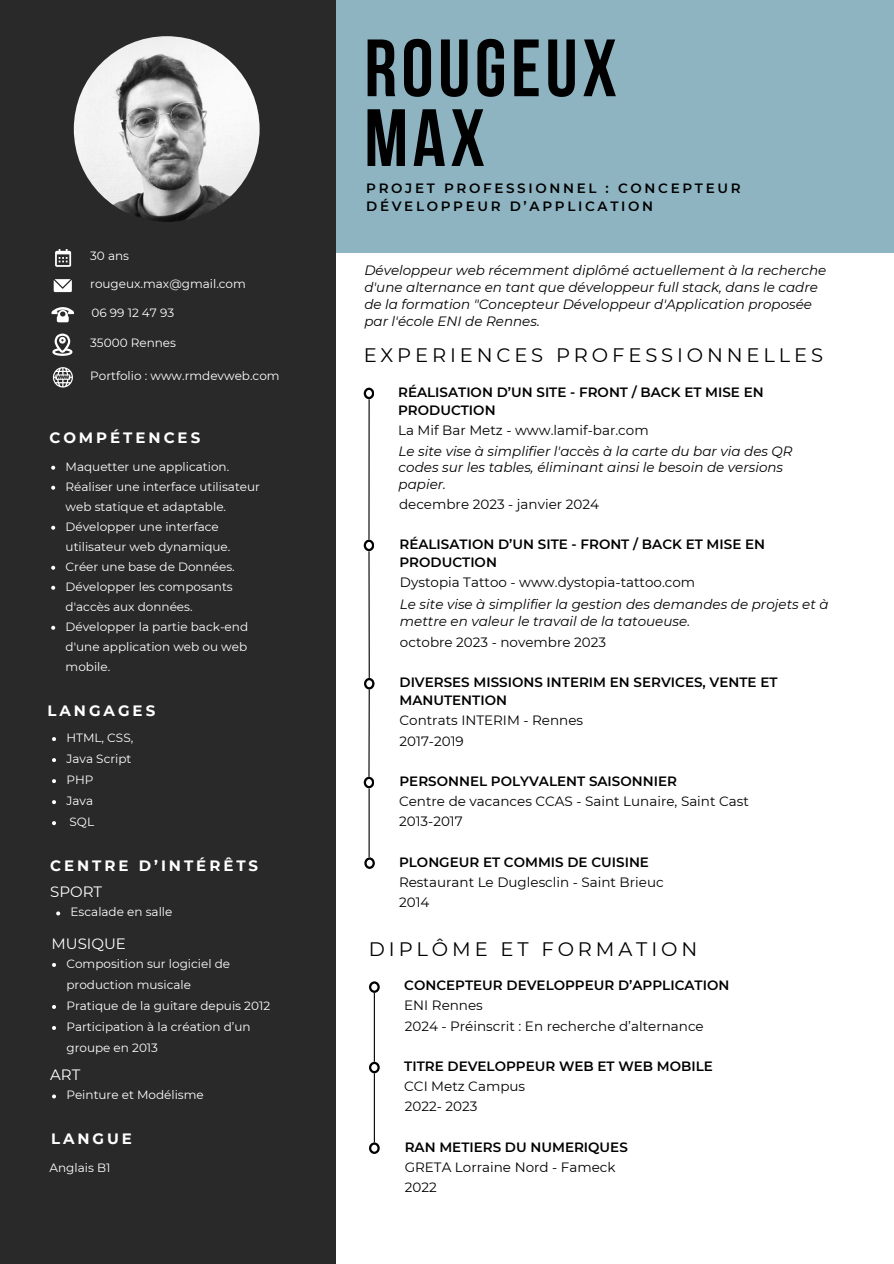
<style>
.page{position:relative;width:894px;height:1264px;background:#fff}
.page>*{position:absolute;margin:0;border:0;box-sizing:border-box;transform-origin:0 0}
.t1{font:700 81px/69.8px "Bebas Neue";letter-spacing:.055em;color:#000}
.t2{font:19.5px "Montserrat";letter-spacing:.2em;color:#000}
.t3{font:700 15px "Montserrat";letter-spacing:.2em;color:#fff}
.t4{font:15px "Montserrat";color:#fff}
.t5{font:italic 13.5px/16.8px "Montserrat";color:#000}
.t6{font:13.5px "Montserrat";color:#000}
.t7{font:600 13.5px/18px "Montserrat";color:#000}
.t8{font:600 13.5px/18px "Montserrat";letter-spacing:.2em;color:#000}
.t9{font:12px/20px "Montserrat";color:#fff}
</style>
<div class="page">
<div style="left:335px;top:0;width:558px;height:252px;background:#8eb4c2"></div>
<div style="left:0;top:0;width:335px;height:1263px;background:#292929"></div>
<svg style="left:54px;top:279px;width:18px;height:13px"></svg>
<svg style="left:51px;top:307px;width:23px;height:15px"></svg>
<svg style="left:52px;top:333px;width:20px;height:23px"></svg>
<svg style="left:53px;top:367px;width:20px;height:20px"></svg>
<img style="left:74px;top:36px;width:185px;height:186px;border-radius:50%">
<svg style="left:369px;top:1061px;width:10px;height:11px"></svg>
<svg style="left:369px;top:1142px;width:10px;height:11px"></svg>
<hr style="left:373px;top:1073px;width:2px;height:69px;background:#000">
<svg style="left:363px;top:387px;width:11px;height:12px"></svg>
<svg style="left:363px;top:539px;width:11px;height:12px"></svg>
<svg style="left:364px;top:678px;width:10px;height:11px"></svg>
<hr style="left:368px;top:399px;width:1px;height:140px;background:#000">
<hr style="left:368px;top:551px;width:2px;height:127px;background:#000">
<hr style="left:368px;top:689px;width:1px;height:87px;background:#000">
<svg style="left:363px;top:776px;width:11px;height:12px"></svg>
<hr style="left:368px;top:788px;width:1px;height:69px;background:#000">
<svg style="left:364px;top:857px;width:10px;height:11px"></svg>
<svg style="left:369px;top:981px;width:10px;height:11px"></svg>
<hr style="left:373px;top:992px;width:2px;height:69px;background:#000">
<svg style="left:51px;top:465px;width:4px;height:4px"></svg>
<svg style="left:51px;top:485px;width:4px;height:4px"></svg>
<svg style="left:51px;top:525px;width:4px;height:4px"></svg>
<svg style="left:51px;top:565px;width:4px;height:4px"></svg>
<svg style="left:51px;top:585px;width:4px;height:4px"></svg>
<svg style="left:51px;top:625px;width:4px;height:4px"></svg>
<svg style="left:56px;top:911px;width:4px;height:4px"></svg>
<svg style="left:52px;top:963px;width:4px;height:3px"></svg>
<svg style="left:52px;top:1005px;width:4px;height:3px"></svg>
<svg style="left:52px;top:1026px;width:4px;height:3px"></svg>
<svg style="left:52px;top:1094px;width:4px;height:4px"></svg>
<svg style="left:52px;top:737px;width:4px;height:4px"></svg>
<svg style="left:52px;top:758px;width:4px;height:4px"></svg>
<svg style="left:52px;top:779px;width:4px;height:4px"></svg>
<svg style="left:52px;top:800px;width:4px;height:4px"></svg>
<svg style="left:52px;top:821px;width:4px;height:4px"></svg>
<svg style="left:55px;top:249px;width:16px;height:18px"></svg>
<h5 class="t9" style="left:90px;top:246px;width:40px">30 ans</h5>
<p class="t9" style="left:90px;top:273px;width:157px">rougeux.max@gmail.com</p>
<p class="t9" style="left:91px;top:302px;width:84px">06 99 12 47 93</p>
<p class="t9" style="left:90px;top:333px;width:87px">35000 Rennes</p>
<p class="t9" style="left:90px;top:366px;width:191px">Portfolio : www.rmdevweb.com</p>
<p class="t3" style="left:49px;top:429px;width:152px">COMPÉTENCES</p>
<p class="t9" style="left:66px;top:456px;width:165px">Maquetter une application.</p>
<p class="t9" style="left:66px;top:476px;width:196px">Réaliser une interface utilisateur web statique et adaptable.</p>
<p class="t9" style="left:66px;top:516px;width:166px">Développer une interface utilisateur web dynamique.</p>
<p class="t9" style="left:66px;top:556px;width:171px">Créer une base de Données.</p>
<h3 class="t9" style="left:66px;top:576px;width:169px">Développer les composants d'accès aux données.</h3>
<p class="t9" style="left:66px;top:616px;width:184px;text-align:justify">Développer la partie back-end d'une application web ou web mobile.</p>
<p class="t3" style="left:47px;top:701px;width:109px">LANGAGES</p>
<p class="t9" style="left:66px;top:727px;width:68px">HTML, CSS,</p>
<h5 class="t9" style="left:66px;top:748px;width:67px">Java Script</h5>
<p class="t9" style="left:66px;top:769px;width:28px">PHP</p>
<p class="t9" style="left:66px;top:790px;width:28px">Java</p>
<h5 class="t9" style="left:70px;top:811px;width:26px">SQL</h5>
<p class="t1" style="left:364px;top:41px;width:254px">ROUGEUX<br>MAX</p>
<p class="t8" style="left:366px;top:179px;width:376px">PROJET PROFESSIONNEL : CONCEPTEUR<br>DÉVELOPPEUR D’APPLICATION</p>
<p class="t5" style="left:364px;top:262px;width:463px">Développeur web récemment diplômé actuellement à la recherche d'une alternance en tant que développeur full stack, dans le cadre de la formation "Concepteur Développeur d'Application proposée par l'école ENI de Rennes.</p>
<p class="t2" style="left:363px;top:343px;width:460px">EXPERIENCES PROFESSIONNELLES</p>
<p class="t7" style="left:398px;top:383px;width:367px">RÉALISATION D’UN SITE - FRONT / BACK ET MISE EN<br>PRODUCTION</p>
<h3 class="t6" style="left:398px;top:422px;width:252px">La Mif Bar Metz - www.lamif-bar.com</h3>
<h5 class="t5" style="left:398px;top:442px;width:395px">Le site vise à simplifier l'accès à la carte du bar via des QR codes sur les tables, éliminant ainsi le besoin de versions papier.</h5>
<h4 class="t6" style="left:399px;top:496px;width:201px">decembre 2023 - janvier 2024</h4>
<p class="t7" style="left:399px;top:535px;width:367px">RÉALISATION D’UN SITE - FRONT / BACK ET MISE EN<br>PRODUCTION</p>
<h4 class="t6" style="left:400px;top:574px;width:297px">Dystopia Tattoo - www.dystopia-tattoo.com</h4>
<p class="t5" style="left:400px;top:595px;width:430px">Le site vise à simplifier la gestion des demandes de projets et à mettre en valeur le travail de la tatoueuse.</p>
<p class="t6" style="left:400px;top:634px;width:207px">octobre 2023 - novembre 2023</p>
<p class="t7" style="left:399px;top:673px;width:379px">DIVERSES MISSIONS INTERIM EN SERVICES, VENTE ET<br>MANUTENTION</p>
<p class="t6" style="left:399px;top:712px;width:185px">Contrats INTERIM - Rennes</p>
<h4 class="t6" style="left:399px;top:732px;width:66px">2017-2019</h4>
<h1 class="t7" style="left:399px;top:772px;width:279px">PERSONNEL POLYVALENT SAISONNIER</h1>
<h3 class="t6" style="left:399px;top:793px;width:351px">Centre de vacances CCAS - Saint Lunaire, Saint Cast</h3>
<p class="t6" style="left:399px;top:813px;width:65px">2013-2017</p>
<h5 class="t3" style="left:50px;top:856px;width:209px">CENTRE D’INTÉRÊTS</h5>
<h2 class="t7" style="left:399px;top:852px;width:251px">PLONGEUR ET COMMIS DE CUISINE</h2>
<p class="t9" style="left:71px;top:902px;width:103px">Escalade en salle</p>
<h3 class="t6" style="left:399px;top:873px;width:266px">Restaurant Le Duglesclin - Saint Brieuc</h3>
<p class="t6" style="left:399px;top:893px;width:32px">2014</p>
<p class="t4" style="left:50px;top:882px;width:54px">SPORT</p>
<p class="t4" style="left:51px;top:934px;width:76px">MUSIQUE</p>
<h5 class="t9" style="left:66px;top:953px;width:165px;line-height:21px">Composition sur logiciel de production musicale</h5>
<p class="t9" style="left:66px;top:995px;width:205px">Pratique de la guitare depuis 2012</p>
<p class="t9" style="left:66px;top:1016px;width:186px;line-height:21px">Participation à la création d’un groupe en 2013</p>
<p class="t4" style="left:50px;top:1065px;width:32px">ART</p>
<h5 class="t9" style="left:66px;top:1085px;width:139px">Peinture et Modélisme</h5>
<p class="t3" style="left:51px;top:1129px;width:82px">LANGUE</p>
<p class="t9" style="left:50px;top:1157px;width:62px">Anglais B1</p>
<p class="t2" style="left:369px;top:936px;width:329px">DIPLÔME ET FORMATION</p>
<h2 class="t7" style="left:404px;top:976px;width:326px">CONCEPTEUR DEVELOPPEUR D’APPLICATION</h2>
<p class="t6" style="left:404px;top:997px;width:80px">ENI Rennes</p>
<p class="t6" style="left:404px;top:1017px;width:300px">2024 - Préinscrit : En recherche d’alternance</p>
<p class="t7" style="left:404px;top:1057px;width:310px">TITRE DEVELOPPEUR WEB ET WEB MOBILE</p>
<p class="t6" style="left:404px;top:1077px;width:122px">CCI Metz Campus</p>
<h3 class="t6" style="left:404px;top:1098px;width:74px">2022- 2023</h3>
<p class="t7" style="left:404px;top:1137px;width:224px">RAN METIERS DU NUMERIQUES</p>
<p class="t6" style="left:404px;top:1158px;width:212px">GRETA Lorraine Nord - Fameck</p>
<p class="t6" style="left:404px;top:1178px;width:33px">2022</p>
</div>
